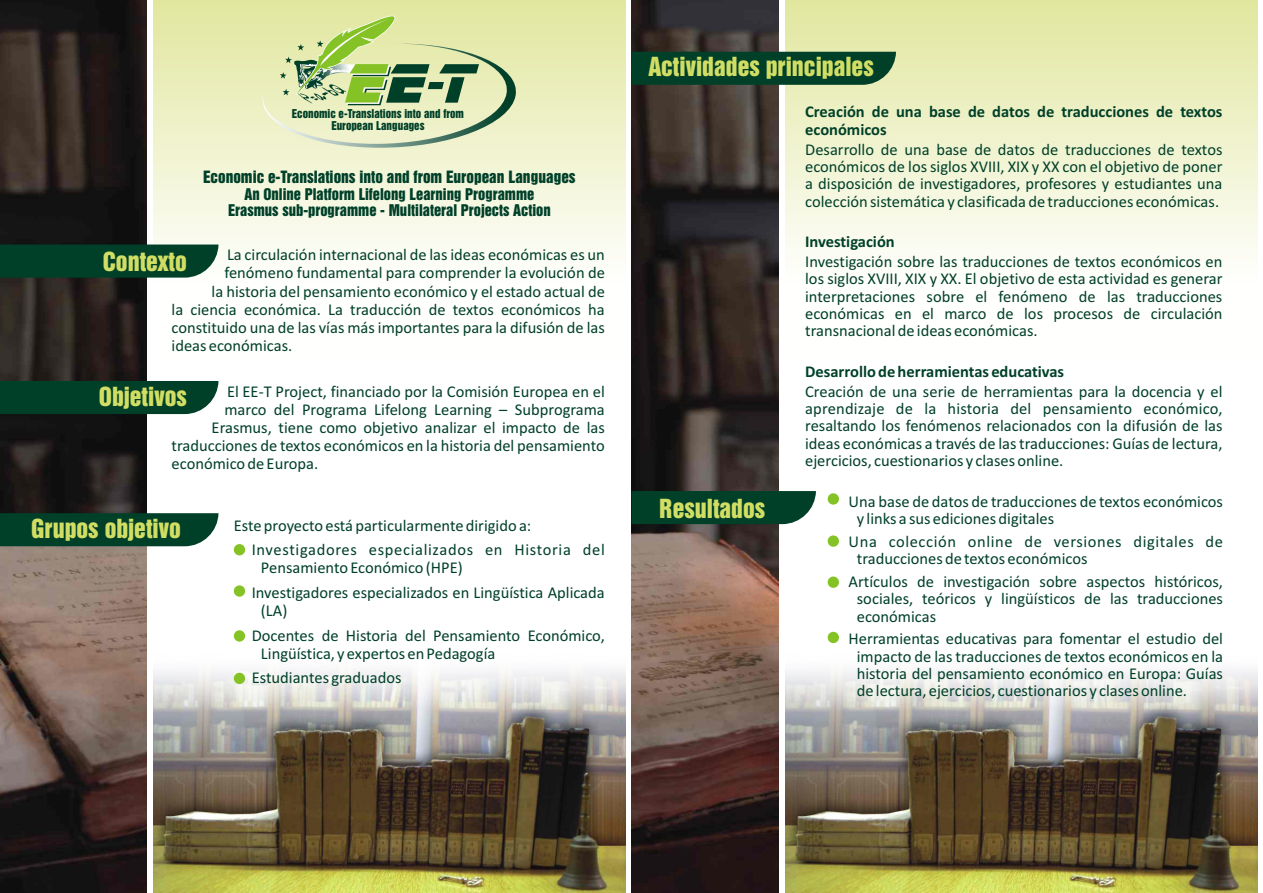
<style>
.page{position:relative;width:1263px;height:893px;background:#fff}
.page>*{position:absolute;margin:0;border:0;box-sizing:border-box;transform-origin:0 0}
.t1{font:italic 700 55.95px "Blade Runner Movie Font";color:#004029}
.t2{font:24px "Swiss 921 BT Regular A";color:#d1de63}
.t3{font:16.5px/17.2px "Calibri";color:#004029;text-align:justify}
.t4{font:700 16.5px/17.2px "Calibri";color:#004029}
.t5{font:16.5px/24.2px "Calibri";letter-spacing:.02em;color:#004029}
.t6{font:16.5px/17.2px "Calibri";letter-spacing:.025em;color:#004029}
.t7{font:15.45px "Swiss 921 BT Regular A";color:#004029}
.t8{font:14.7px/16.2px "Swiss 921 BT Regular A";color:#004029;text-align:center}
.t9{font:11.1px/12.3px "Swiss 921 BT Regular A";color:#004029;text-align:center}
</style>
<div class="page">
<img style="left:153px;top:631px;width:472px;height:262px">
<svg style="left:153px;top:647px;width:473px;height:62px"></svg>
<div style="left:153px;top:0;width:472px;height:359px;background:linear-gradient(to bottom,#e2e7a2,#fff)"></div>
<img style="left:786px;top:631px;width:472px;height:262px">
<svg style="left:778px;top:647px;width:480px;height:62px"></svg>
<div style="left:786px;top:0;width:472px;height:359px;background:linear-gradient(to bottom,#e2e7a2,#fff)"></div>
<img style="left:631px;top:0;width:147px;height:893px">
<img style="left:0;top:0;width:147px;height:893px">
<div style="left:0;top:245px;width:218px;height:33px;background:#004029"></div>
<div style="left:0;top:381px;width:218px;height:33px;background:#004029"></div>
<div style="left:0;top:513px;width:218px;height:33px;background:#004029"></div>
<div style="left:631px;top:491px;width:185px;height:33px;background:#004029"></div>
<div style="left:631px;top:52px;width:265px;height:33px;background:#004029"></div>
<div style="left:234px;top:544px;width:11px;height:11px;background:#85c226;border-radius:50%"></div>
<div style="left:234px;top:585px;width:11px;height:12px;background:#85c226;border-radius:50%"></div>
<div style="left:234px;top:630px;width:11px;height:12px;background:#85c226;border-radius:50%"></div>
<div style="left:234px;top:673px;width:11px;height:11px;background:#85c226;border-radius:50%"></div>
<div style="left:828px;top:493px;width:11px;height:12px;background:#85c226;border-radius:50%"></div>
<div style="left:828px;top:535px;width:11px;height:12px;background:#85c226;border-radius:50%"></div>
<div style="left:828px;top:576px;width:11px;height:12px;background:#85c226;border-radius:50%"></div>
<div style="left:828px;top:632px;width:11px;height:11px;background:#85c226;border-radius:50%"></div>
<svg style="left:258px;top:13px;width:263px;height:135px;background:#cedaa6"></svg>
<h1 class="t1" style="left:348px;top:63px;width:42px">e</h1>
<p class="t9" style="left:292px;top:109px;width:174px">Economic e-Translations into and from<br>European Languages</p>
<p class="t7" style="left:203px;top:172px;width:374px">Economic e-Translations into and from European Languages</p>
<p class="t8" style="left:228px;top:188px;width:324px">An Online Platform Lifelong Learning Programme<br>Erasmus sub-programme - Multilateral Projects Action</p>
<p class="t3" style="left:227px;top:247px;width:379px">La circulación internacional de las ideas económicas es un</p>
<p class="t3" style="left:224px;top:266px;width:382px">fenómeno fundamental para comprender la evolución de</p>
<p class="t3" style="left:212px;top:284px;width:395px">la historia del pensamiento económico y el estado actual de</p>
<p class="t3" style="left:172px;top:302px;width:435px">la ciencia económica. La traducción de textos económicos ha</p>
<p class="t3" style="left:172px;top:320px;width:435px">constituido una de las vías más importantes para la difusión de las</p>
<p class="t3" style="left:172px;top:338px;width:122px">ideas económicas.</p>
<p class="t3" style="left:227px;top:384px;width:379px">El EE-T Project, financiado por la Comisión Europea en el</p>
<p class="t3" style="left:224px;top:402px;width:382px">marco del Programa Lifelong Learning – Subprograma</p>
<p class="t3" style="left:212px;top:420px;width:395px">Erasmus, tiene como objetivo analizar el impacto de las</p>
<p class="t3" style="left:172px;top:438px;width:435px">traducciones de textos económicos en la historia del pensamiento</p>
<p class="t3" style="left:172px;top:456px;width:148px">económico de Europa.</p>
<h2 class="t2" style="left:103px;top:252px;width:86px">Contexto</h2>
<h2 class="t2" style="left:99px;top:388px;width:90px">Objetivos</h2>
<h2 class="t2" style="left:31px;top:520px;width:151px">Grupos objetivo</h2>
<p class="t5" style="left:252px;top:515px;width:355px;text-indent:-18px">Este proyecto está particularmente dirigido a:<br>Investigadores especializados en Historia del</p>
<p class="t3" style="left:252px;top:557px;width:354px;line-height:24.6px;text-indent:9px">Pensamiento Económico (HPE)<br>Investigadores especializados en Lingüística Aplicada</p>
<p class="t3" style="left:252px;top:600px;width:355px;line-height:24.6px;text-indent:9px">(LA)<br>Docentes de Historia del Pensamiento Económico,</p>
<p class="t3" style="left:252px;top:642px;width:245px;line-height:24.6px;text-indent:9px">Lingüística, y expertos en Pedagogía<br>Estudiantes graduados</p>
<h2 class="t2" style="left:648px;top:58px;width:227px">Actividades principales</h2>
<h2 class="t2" style="left:659px;top:500px;width:108px">Resultados</h2>
<p class="t4" style="left:805px;top:104px;width:419px">Creación de una base de datos de traducciones de textos económicos</p>
<p class="t3" style="left:805px;top:142px;width:419px">Desarrollo de una base de datos de traducciones de textos económicos de los siglos XVIII, XIX y XX con el objetivo de poner a disposición de investigadores, profesores y estudiantes una colección sistemática y clasificada de traducciones económicas.</p>
<p class="t4" style="left:805px;top:234px;width:91px">Investigación</p>
<p class="t3" style="left:805px;top:254px;width:419px">Investigación sobre las traducciones de textos económicos en los siglos XVIII, XIX y XX. El objetivo de esta actividad es generar interpretaciones sobre el fenómeno de las traducciones económicas en el marco de los procesos de circulación transnacional de ideas económicas.</p>
<p class="t4" style="left:805px;top:364px;width:261px">Desarrollo de herramientas educativas</p>
<p class="t3" style="left:805px;top:384px;width:419px">Creación de una serie de herramientas para la docencia y el aprendizaje de la historia del pensamiento económico, resaltando los fenómenos relacionados con la difusión de las ideas económicas a través de las traducciones: Guías de lectura, ejercicios, cuestionarios y clases online.</p>
<p class="t3" style="left:857px;top:494px;width:368px;text-indent:-8px">Una base de datos de traducciones de textos económicos y links a sus ediciones digitales</p>
<p class="t6" style="left:857px;top:534px;width:368px;text-indent:-8px">Una colección online de versiones digitales de traducciones de textos económicos</p>
<p class="t3" style="left:857px;top:574px;width:368px;text-indent:-8px">Artículos de investigación sobre aspectos históricos, sociales, teóricos y lingüísticos de las traducciones económicas</p>
<p class="t3" style="left:857px;top:632px;width:368px;text-indent:-8px">Herramientas educativas para fomentar el estudio del impacto de las traducciones de textos económicos en la historia del pensamiento económico en Europa: Guías de lectura, ejercicios, cuestionarios y clases online.</p>
</div>
